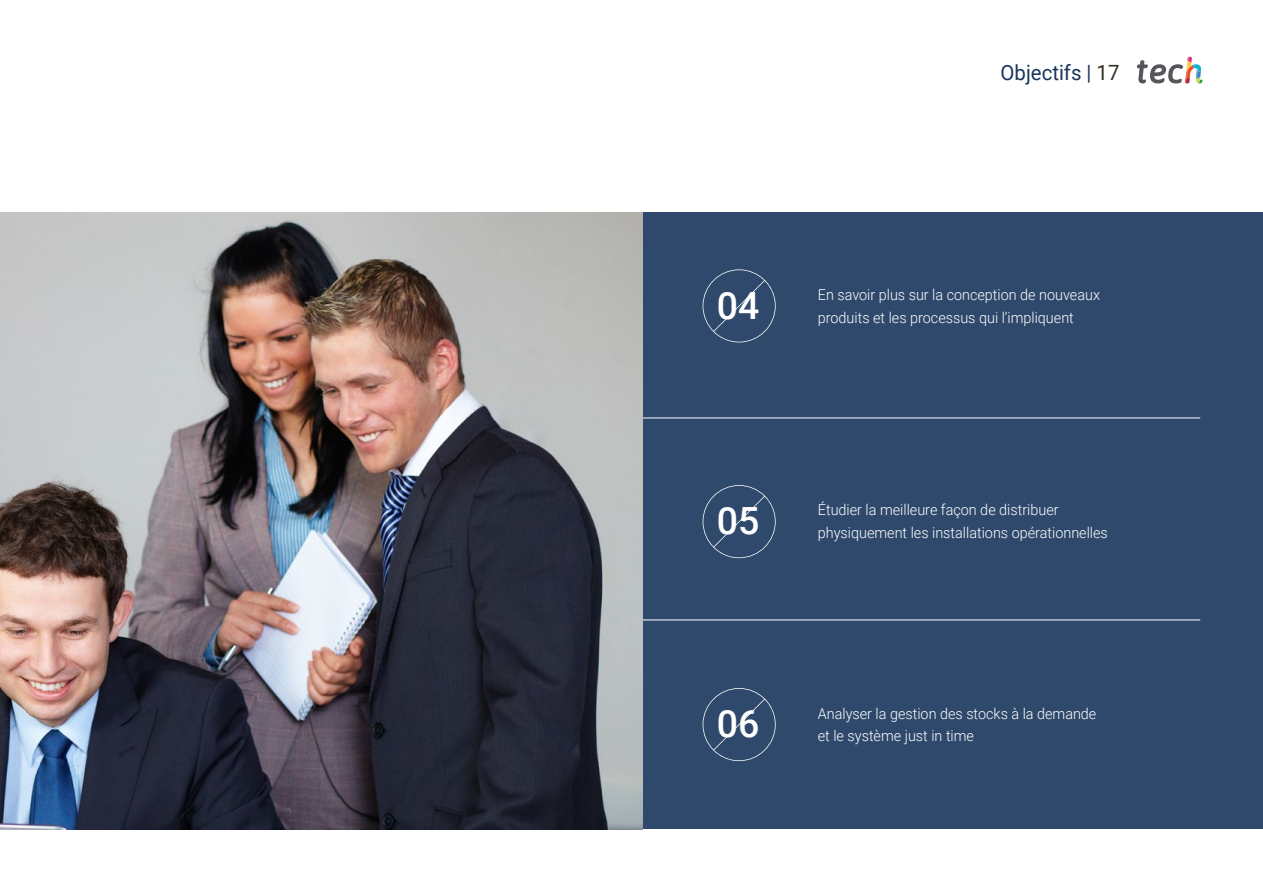
<style>
.page{position:relative;width:1263px;height:893px;background:#fff}
.page>*{position:absolute;margin:0;border:0;box-sizing:border-box;transform-origin:0 0}
.t1{font:500 37.5px "Roboto";color:#fff}
.t2{font:21px "Roboto";color:#1a355c}
.t3{font:300 15px "Roboto";color:#fff;scale:.96 1}
.s1{color:#312e20}
</style>
<div class="page">
<div style="left:642px;top:213px;width:621px;height:616px;background:#2e496b"></div>
<svg style="left:1137px;top:57px;width:65px;height:27px"></svg>
<svg style="left:703px;top:269px;width:73px;height:73px"></svg>
<hr style="left:0;top:418px;width:1200px;height:1px;background:#fff">
<hr style="left:0;top:620px;width:1200px;height:1px;background:#fff">
<svg style="left:703px;top:485px;width:73px;height:73px"></svg>
<svg style="left:703px;top:688px;width:73px;height:73px"></svg>
<img style="left:0;top:213px;width:642px;height:616px">
<h2 class="t2" style="left:1000px;top:57px;width:120px">Objectifs | <span class="s1">17</span></h2>
<h1 class="t1" style="left:717px;top:279px;width:44px">04</h1>
<p class="t3" style="left:818px;top:284px;width:295px">En savoir plus sur la conception de nouveaux</p>
<p class="t3" style="left:818px;top:307px;width:268px">produits et les processus qui l’impliquent</p>
<h1 class="t1" style="left:717px;top:495px;width:44px">05</h1>
<p class="t3" style="left:818px;top:499px;width:252px">Étudier la meilleure façon de distribuer</p>
<p class="t3" style="left:818px;top:522px;width:304px">physiquement les installations opérationnelles</p>
<h1 class="t1" style="left:717px;top:698px;width:44px">06</h1>
<p class="t3" style="left:818px;top:703px;width:292px">Analyser la gestion des stocks à la demande</p>
<p class="t3" style="left:818px;top:726px;width:164px">et le système just in time</p>
</div>
